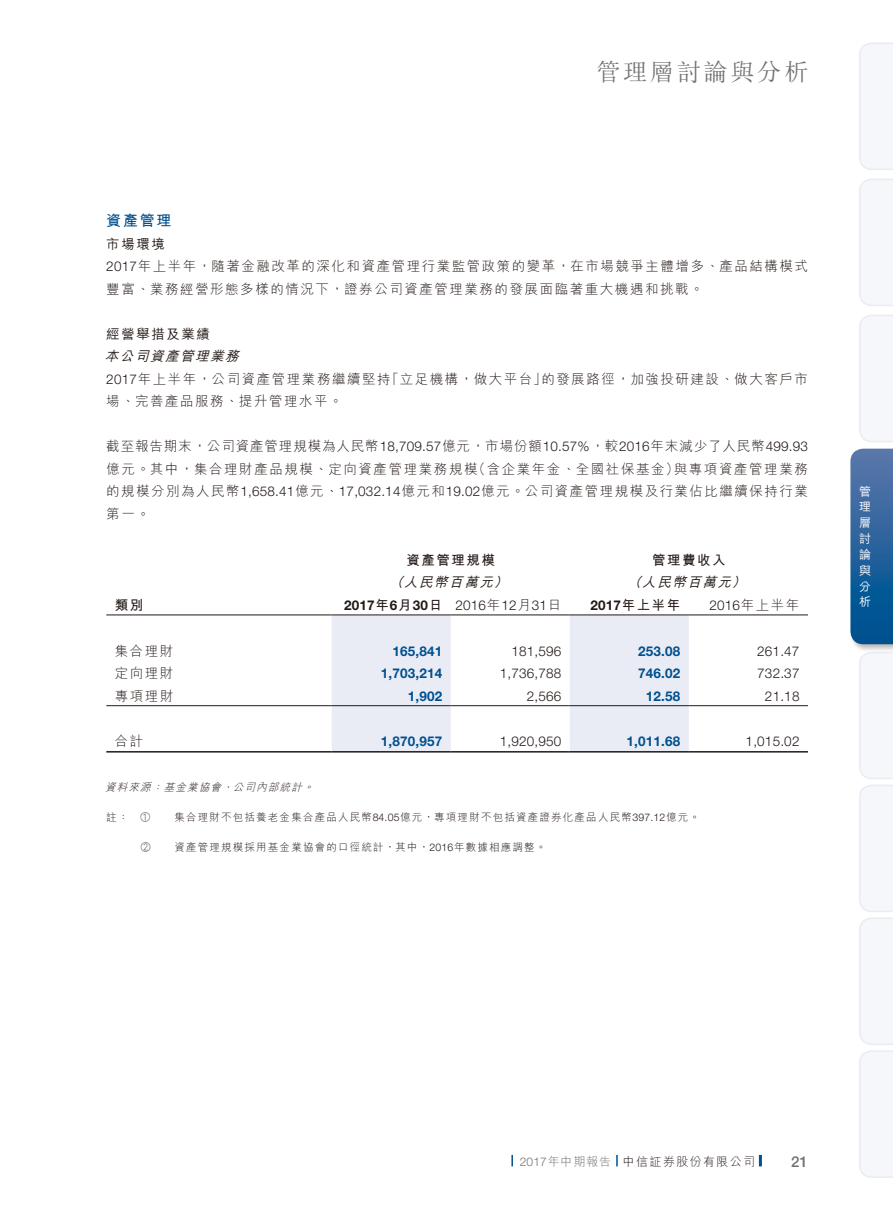
<style>
.page{position:relative;width:893px;height:1212px;background:#fff}
.page>*{position:absolute;margin:0;border:0;box-sizing:border-box;transform-origin:0 0}
.t1{font:300 24px "M Sung HK";letter-spacing:.115em;color:#727272}
.t2{font:700 15px "M Hei HK";color:#00508f}
.t3{font:500 15px "Helvetica Neue";color:#727272}
.t4{font:300 13.5px/22.5px "M Hei HK";letter-spacing:.115em;color:#231916}
.t5{font:300 13.5px "Helvetica Neue";letter-spacing:.015em;color:#231916}
.t6{font:700 13.5px "Helvetica Neue";letter-spacing:.015em;color:#00508f}
.t7{font:italic 500 13.5px "M Hei HK";color:#231916}
.t8{font:700 13.5px "M Hei HK";letter-spacing:.115em;color:#231916}
.t9{font:700 13.5px "Helvetica Neue";color:#231916}
.t10{font:500 13.5px "M Hei HK";letter-spacing:.115em;color:#231916}
.t11{font:300 12px "M Hei HK";letter-spacing:.115em;color:#231916}
.t12{font:500 12px/15.9px "M Hei HK";color:#fff;text-align:justify}
.t13{font:300 10.5px "M Hei HK";letter-spacing:.115em;color:#231916}
.t14{font:italic 300 10.5px "M Hei HK";color:#231916}
.s1{font-weight:500}
.s2{font-family:"Helvetica Neue"}
.s3{font-weight:500;font-style:italic}
.s4{font-weight:700}
.s5{font-family:"M Hei HK";font-weight:700}
.s6{font-family:"M Hei HK"}
.s7{font-family:"Helvetica Neue";color:#727272}
.s8{color:#727272}
</style>
<div class="page">
<svg style="left:759px;top:1155px;width:3px;height:11px"></svg>
<svg style="left:616px;top:1155px;width:2px;height:11px"></svg>
<svg style="left:511px;top:1155px;width:2px;height:11px"></svg>
<div style="left:859px;top:43px;width:34px;height:127px;background:#f5f7fb"></div>
<div style="left:859px;top:179px;width:34px;height:127px;background:#f5f7fb"></div>
<div style="left:859px;top:315px;width:34px;height:127px;background:#f5f7fb"></div>
<svg style="left:859px;top:652px;width:34px;height:526px"></svg>
<div style="left:849px;top:447px;width:44px;height:205px;background:#231916;opacity:.3"></div>
<svg style="left:850px;top:449px;width:43px;height:195px;background:#2a659e"></svg>
<svg style="left:332px;top:615px;width:357px;height:136px;fill:#eaecf5"></svg>
<hr style="left:106px;top:705px;width:226px;height:1px;background:#231916">
<hr style="left:332px;top:705px;width:119px;height:1px;background:#231916">
<hr style="left:451px;top:705px;width:119px;height:1px;background:#231916">
<hr style="left:570px;top:705px;width:119px;height:1px;background:#231916">
<hr style="left:689px;top:705px;width:119px;height:1px;background:#231916">
<hr style="left:106px;top:751px;width:226px;height:1px;background:#231916">
<hr style="left:332px;top:751px;width:119px;height:1px;background:#231916">
<hr style="left:451px;top:751px;width:119px;height:1px;background:#231916">
<hr style="left:570px;top:751px;width:119px;height:1px;background:#231916">
<hr style="left:689px;top:751px;width:119px;height:1px;background:#231916">
<hr style="left:106px;top:614px;width:226px;height:1px;background:#231916">
<hr style="left:332px;top:614px;width:119px;height:1px;background:#231916">
<hr style="left:451px;top:614px;width:119px;height:1px;background:#231916">
<hr style="left:570px;top:614px;width:119px;height:1px;background:#231916">
<hr style="left:689px;top:614px;width:119px;height:1px;background:#231916">
<h1 class="t1" style="left:596px;top:55px;width:213px">管理層討論與分析</h1>
<p class="t2" style="left:106px;top:210px;width:67px">資產管理</p>
<p class="t4" style="left:106px;top:232px;width:703px"><span class="s1">市場環境<br></span><span class="s2">2017</span>年上半年，隨著金融改革的深化和資產管理行業監管政策的變革，在市場競爭主體增多、產品結構模式豐富、業務經營形態多樣的情況下，證券公司資產管理業務的發展面臨著重大機遇和挑戰。</p>
<p class="t10" style="left:106px;top:324px;width:105px">經營舉措及業績</p>
<p class="t4" style="left:105px;top:344px;width:705px"><span class="s3">本公司資產管理業務<br></span><span class="s2">2017</span>年上半年，公司資產管理業務繼續堅持「立足機構，做大平台」的發展路徑，加強投研建設、做大客戶市場、完善產品服務、提升管理水平。</p>
<p class="t4" style="left:106px;top:434px;width:703px;text-align:justify">截至報告期末，公司資產管理規模為人民幣<span class="s2">18,709.57</span>億元，市場份額<span class="s2">10.57%</span>，較<span class="s2">2016</span>年末減少了人民幣<span class="s2">499.93</span>億元。其中，集合理財產品規模、定向資產管理業務規模（含企業年金、全國社保基金）與專項資產管理業務的規模分別為人民幣<span class="s2">1,658.41</span>億元、<span class="s2">17,032.14</span>億元和<span class="s2">19.02</span>億元。公司資產管理規模及行業佔比繼續保持行業第一。</p>
<p class="t8" style="left:406px;top:550px;width:90px">資產管理規模</p>
<p class="t7" style="left:390px;top:572px;width:124px">（人民幣百萬元）</p>
<p class="t8" style="left:652px;top:550px;width:75px">管理費收入</p>
<p class="t7" style="left:628px;top:572px;width:124px">（人民幣百萬元）</p>
<p class="t8" style="left:115px;top:595px;width:30px">類別</p>
<p class="t5" style="left:344px;top:597px;width:219px"><span class="s4">2017</span><span class="s5">年</span><span class="s4">6</span><span class="s5">月</span><span class="s4">30</span><span class="s5">日</span> 2016<span class="s6">年</span>12<span class="s6">月</span>31<span class="s6">日</span></p>
<p class="t9" style="left:590px;top:597px;width:92px">2017<span class="s6">年上半年</span></p>
<p class="t5" style="left:709px;top:597px;width:92px">2016<span class="s6">年上半年</span></p>
<p class="t4" style="left:115px;top:639px;width:60px">集合理財</p>
<p class="t6" style="left:392px;top:642px;width:51px">165,841</p>
<p class="t5" style="left:511px;top:642px;width:51px">181,596</p>
<p class="t6" style="left:638px;top:642px;width:44px">253.08</p>
<p class="t5" style="left:757px;top:642px;width:44px">261.47</p>
<p class="t4" style="left:115px;top:661px;width:60px">定向理財</p>
<p class="t6" style="left:381px;top:665px;width:63px">1,703,214</p>
<p class="t5" style="left:500px;top:665px;width:63px">1,736,788</p>
<p class="t6" style="left:638px;top:665px;width:44px">746.02</p>
<p class="t5" style="left:757px;top:665px;width:44px">732.37</p>
<p class="t4" style="left:115px;top:684px;width:60px">專項理財</p>
<p class="t6" style="left:408px;top:687px;width:36px">1,902</p>
<p class="t5" style="left:527px;top:687px;width:36px">2,566</p>
<p class="t6" style="left:646px;top:687px;width:36px">12.58</p>
<p class="t5" style="left:765px;top:687px;width:36px">21.18</p>
<p class="t4" style="left:115px;top:730px;width:30px">合計</p>
<p class="t6" style="left:381px;top:733px;width:63px">1,870,957</p>
<p class="t5" style="left:500px;top:733px;width:63px">1,920,950</p>
<p class="t6" style="left:627px;top:733px;width:55px">1,011.68</p>
<p class="t5" style="left:746px;top:733px;width:55px">1,015.02</p>
<p class="t14" style="left:105px;top:780px;width:214px">資料來源：基金業協會、公司內部統計。</p>
<p class="t13" style="left:106px;top:810px;width:46px">註： ①</p>
<p class="t13" style="left:174px;top:810px;width:527px">集合理財不包括養老金集合產品人民幣<span class="s2">84.05</span>億元，專項理財不包括資產證券化產品人民幣<span class="s2">397.12</span>億元。</p>
<p class="t13" style="left:140px;top:840px;width:12px">②</p>
<p class="t13" style="left:174px;top:840px;width:374px">資產管理規模採用基金業協會的口徑統計，其中，<span class="s2">2016</span>年數據相應調整。</p>
<p class="t12" style="left:859px;top:482px;width:13px">管理層討論與分析</p>
<p class="t11" style="left:520px;top:1153px;width:237px"><span class="s7">2017</span><span class="s8">年中期報告</span> 中信証券股份有限公司</p>
<p class="t3" style="left:791px;top:1153px;width:18px">21</p>
</div>
